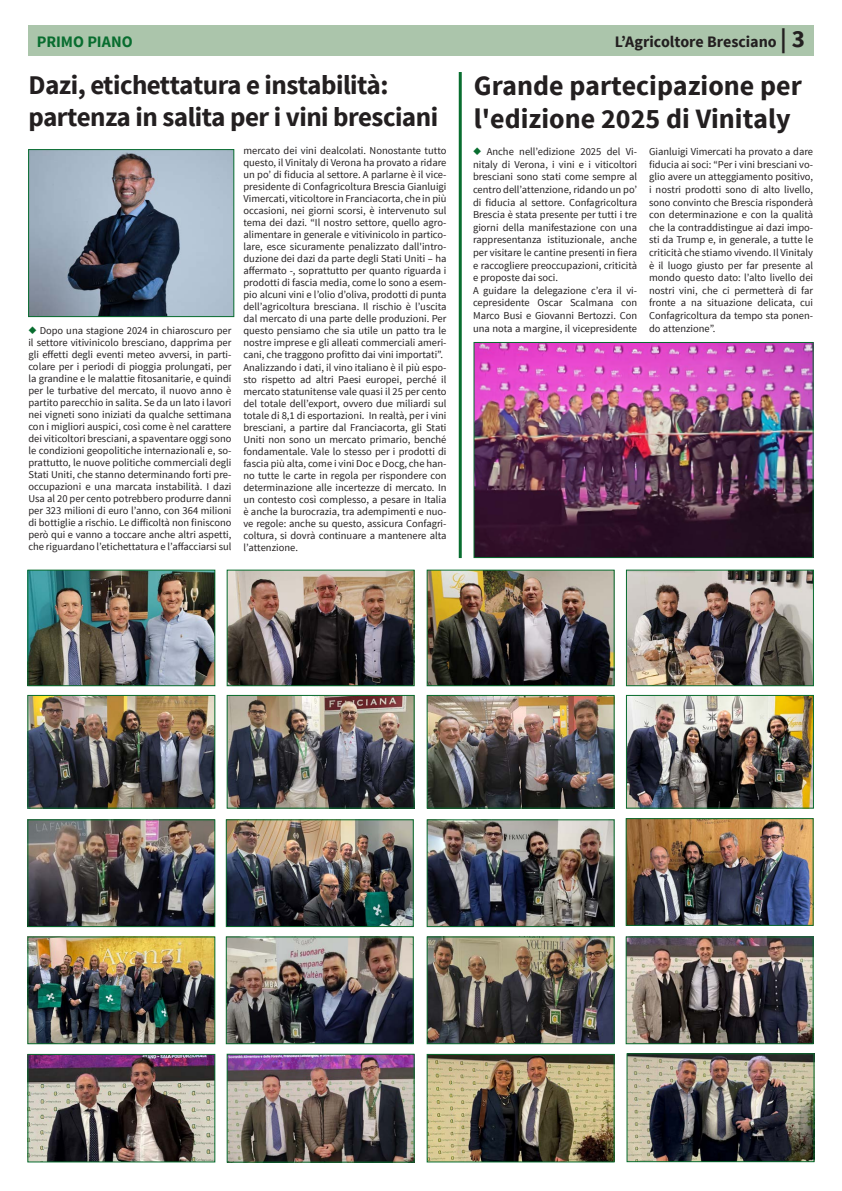
<style>
.page{position:relative;width:842px;height:1191px;background:#fff}
.page>*{position:absolute;margin:0;border:0;box-sizing:border-box;transform-origin:0 0}
.TITOLI_articoli_BIG{font:700 28px/33.6px "Source Sans Pro";color:#231f20}
.TITOLI_articoli_BIG-2{font:700 27px/32.4px "Source Sans Pro";letter-spacing:-.02em;color:#231f20}
.t1{font:700 16px "Source Sans Pro";letter-spacing:-.005em;color:#231f20}
.t2{font:700 16px "Source Sans Pro";letter-spacing:-.005em;color:#086d2f}
.Testo_lungo{font:10.5px/12px "Source Sans Pro";color:#231f20;text-align:justify}
.s1{font-size:25px}
.s2{color:#086d2f}
</style>
<div class="page">
<div style="left:28px;top:26px;width:786px;height:30px;background:#abc5ab"></div>
<img style="left:29px;top:821px;width:184px;height:104px">
<div style="left:27px;top:819px;width:188px;height:108px;border:1px solid #086d2f"></div>
<img style="left:429px;top:938px;width:184px;height:104px">
<div style="left:427px;top:936px;width:188px;height:108px;border:1px solid #086d2f"></div>
<img style="left:429px;top:821px;width:184px;height:104px">
<div style="left:427px;top:819px;width:188px;height:108px;border:1px solid #086d2f"></div>
<img style="left:228px;top:938px;width:184px;height:104px">
<div style="left:226px;top:936px;width:188px;height:108px;border:1px solid #086d2f"></div>
<img style="left:29px;top:697px;width:184px;height:109px">
<div style="left:27px;top:695px;width:188px;height:113px;border:1px solid #086d2f"></div>
<img style="left:229px;top:697px;width:184px;height:109px">
<div style="left:227px;top:695px;width:188px;height:113px;border:1px solid #086d2f"></div>
<img style="left:429px;top:697px;width:184px;height:109px">
<div style="left:427px;top:695px;width:188px;height:113px;border:1px solid #086d2f"></div>
<img style="left:628px;top:697px;width:184px;height:109px">
<div style="left:626px;top:695px;width:188px;height:113px;border:1px solid #086d2f"></div>
<img style="left:30px;top:151px;width:202px;height:164px">
<div style="left:28px;top:149px;width:206px;height:168px;border:1px solid #086d2f"></div>
<img style="left:29px;top:571px;width:184px;height:113px">
<div style="left:27px;top:569px;width:188px;height:117px;border:1px solid #086d2f"></div>
<img style="left:229px;top:571px;width:184px;height:113px">
<div style="left:227px;top:569px;width:188px;height:117px;border:1px solid #086d2f"></div>
<img style="left:429px;top:571px;width:184px;height:113px">
<div style="left:427px;top:569px;width:188px;height:117px;border:1px solid #086d2f"></div>
<img style="left:628px;top:571px;width:184px;height:113px">
<div style="left:626px;top:569px;width:188px;height:117px;border:1px solid #086d2f"></div>
<img style="left:29px;top:1056px;width:184px;height:104px">
<div style="left:27px;top:1054px;width:188px;height:108px;border:1px solid #086d2f"></div>
<img style="left:628px;top:820px;width:184px;height:104px">
<div style="left:626px;top:818px;width:188px;height:108px;border:1px solid #086d2f"></div>
<img style="left:429px;top:1056px;width:184px;height:104px">
<div style="left:427px;top:1054px;width:188px;height:108px;border:1px solid #086d2f"></div>
<img style="left:228px;top:821px;width:184px;height:104px">
<div style="left:226px;top:819px;width:188px;height:108px;border:1px solid #086d2f"></div>
<img style="left:229px;top:1055px;width:184px;height:105px">
<div style="left:227px;top:1053px;width:188px;height:109px;border:1px solid #086d2f"></div>
<img style="left:628px;top:1055px;width:184px;height:105px">
<div style="left:626px;top:1053px;width:188px;height:109px;border:1px solid #086d2f"></div>
<img style="left:628px;top:938px;width:184px;height:104px">
<div style="left:626px;top:936px;width:188px;height:108px;border:1px solid #086d2f"></div>
<img style="left:29px;top:938px;width:184px;height:104px">
<div style="left:27px;top:936px;width:188px;height:108px;border:1px solid #086d2f"></div>
<hr style="left:459px;top:72px;width:3px;height:486px;background:#086d2f">
<img style="left:475px;top:344px;width:337px;height:212px">
<div style="left:473px;top:342px;width:341px;height:216px;border:1px solid #086d2f"></div>
<p class="t2" style="left:37px;top:32px;width:97px">PRIMO PIANO</p>
<p class="t1" style="left:615px;top:32px;width:192px">L’Agricoltore Bresciano <span class="s1">| 3</span></p>
<p class="TITOLI_articoli_BIG-2" style="left:28px;top:70px;width:411px">Dazi, etichettatura e instabilità: partenza in salita per i vini bresciani</p>
<p class="Testo_lungo" style="left:28px;top:324px;width:205px"><span class="s2">◆</span> Dopo una stagione 2024 in chiaroscuro per il settore vitivinicolo bresciano, dapprima per gli effetti degli eventi meteo avversi, in parti&shy;colare per i periodi di pioggia prolungati, per la grandine e le malattie fitosanitarie, e quindi per le turbative del mercato, il nuovo anno è partito parecchio in salita. Se da un lato i lavori nei vigneti sono iniziati da qualche settimana con i migliori auspici, così come è nel carattere dei viticoltori bresciani, a spaventare oggi sono le condizioni geopolitiche internazionali e, so&shy;prattutto, le nuove politiche commerciali degli Stati Uniti, che stanno determinando forti pre&shy;occupazioni e una marcata instabilità. I dazi Usa al 20 per cento potrebbero produrre danni per 323 milioni di euro l’anno, con 364 milioni di bottiglie a rischio. Le difficoltà non finiscono però qui e vanno a toccare anche altri aspetti, che riguardano l’etichettatura e l’affacciarsi sul</p>
<p class="Testo_lungo" style="left:243px;top:145px;width:205px">mercato dei vini dealcolati. Nonostante tutto questo, il Vinitaly di Verona ha provato a ridare un po’ di fiducia al settore. A parlarne è il vice&shy;presidente di Confagricoltura Brescia Gianluigi Vimercati, viticoltore in Franciacorta, che in più occasioni, nei giorni scorsi, è intervenuto sul tema dei dazi. “Il nostro settore, quello agro&shy;alimentare in generale e vitivinicolo in partico&shy;lare, esce sicuramente penalizzato dall'intro&shy;duzione dei dazi da parte degli Stati Uniti – ha affermato -, soprattutto per quanto riguarda i prodotti di fascia media, come lo sono a esem&shy;pio alcuni vini e l’olio d’oliva, prodotti di punta dell’agricoltura bresciana. Il rischio è l’uscita dal mercato di una parte delle produzioni. Per questo pensiamo che sia utile un patto tra le nostre imprese e gli alleati commerciali ameri&shy;cani, che traggono profitto dai vini importati”.</p>
<p class="Testo_lungo" style="left:243px;top:361px;width:205px">Analizzando i dati, il vino italiano è il più espo&shy;sto rispetto ad altri Paesi europei, perché il mercato statunitense vale quasi il 25 per cento del totale dell’export, ovvero due miliardi sul totale di 8,1 di esportazioni. In realtà, per i vini bresciani, a partire dal Franciacorta, gli Stati Uniti non sono un mercato primario, benché fondamentale. Vale lo stesso per i prodotti di fascia più alta, come i vini Doc e Docg, che han&shy;no tutte le carte in regola per rispondere con determinazione alle incertezze di mercato. In un contesto così complesso, a pesare in Italia è anche la burocrazia, tra adempimenti e nuo&shy;ve regole: anche su questo, assicura Confagri&shy;coltura, si dovrà continuare a mantenere alta l’attenzione.</p>
<p class="TITOLI_articoli_BIG" style="left:474px;top:70px;width:329px">Grande partecipazione per l'edizione 2025 di Vinitaly</p>
<p class="Testo_lungo" style="left:473px;top:146px;width:166px;line-height:12.6px"><span class="s2">◆</span> Anche nell’edizione 2025 del Vi&shy;nitaly di Verona, i vini e i viticoltori bresciani sono stati come sempre al centro dell’attenzione, ridando un po’ di fiducia al settore. Confagricoltura Brescia è stata presente per tutti i tre giorni della manifestazione con una rappresentanza istituzionale, anche per visitare le cantine presenti in fiera e raccogliere preoccupazioni, criticità e proposte dai soci.</p>
<p class="Testo_lungo" style="left:473px;top:284px;width:166px;line-height:12.6px">A guidare la delegazione c’era il vi&shy;cepresidente Oscar Scalmana con Marco Busi e Giovanni Bertozzi. Con una nota a margine, il vicepresidente</p>
<p class="Testo_lungo" style="left:649px;top:145px;width:166px;line-height:12.6px">Gianluigi Vimercati ha provato a dare fiducia ai soci: “Per i vini bresciani vo&shy;glio avere un atteggiamento positivo, i nostri prodotti sono di alto livello, sono convinto che Brescia risponderà con determinazione e con la qualità che la contraddistingue ai dazi impo&shy;sti da Trump e, in generale, a tutte le criticità che stiamo vivendo. Il Vinitaly è il luogo giusto per far presente al mondo questo dato: l’alto livello dei nostri vini, che ci permetterà di far fronte a na situazione delicata, cui Confagricoltura da tempo sta ponen&shy;do attenzione”.</p>
</div>
